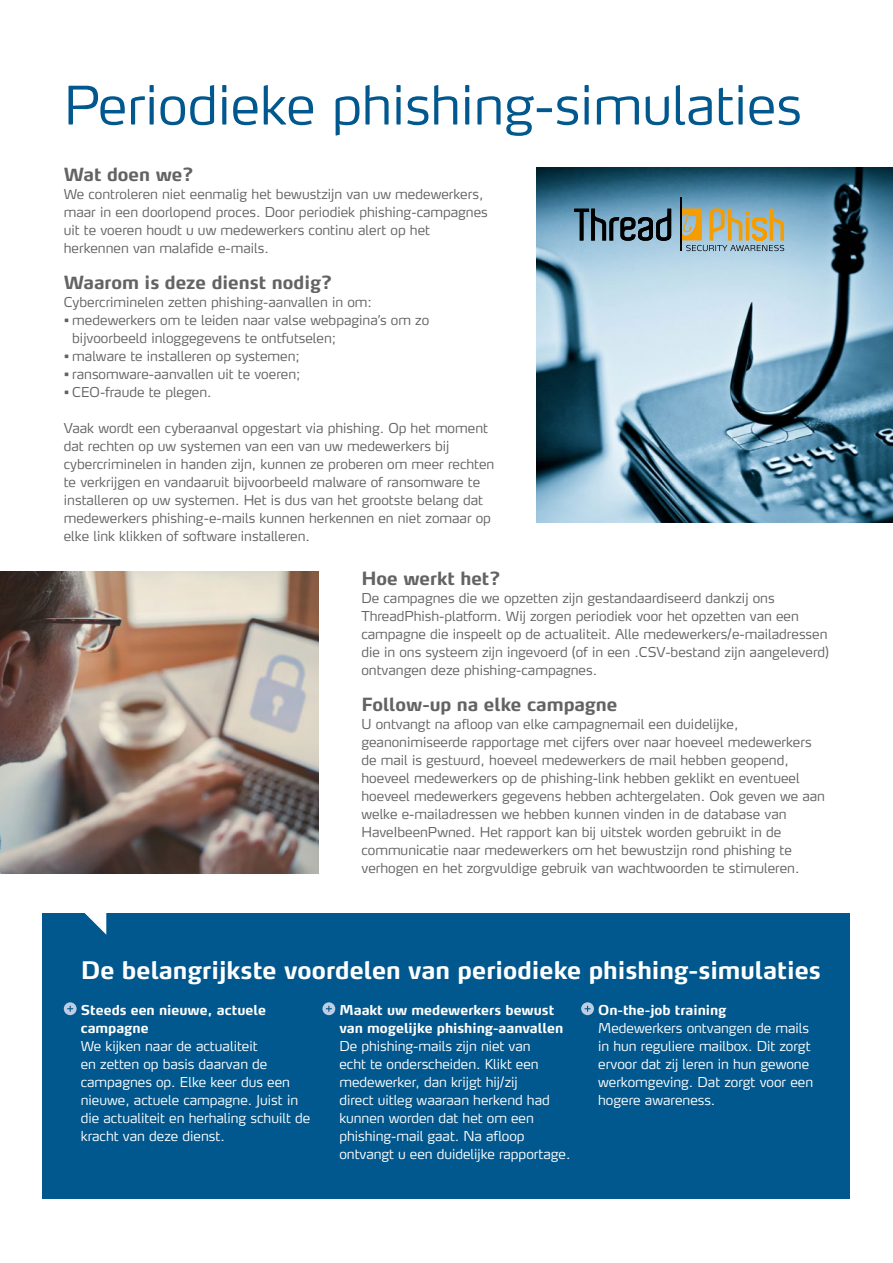
<style>
.page{position:relative;width:893px;height:1263px;background:#fff}
.page>*{position:absolute;margin:0;border:0;box-sizing:border-box;transform-origin:0 0}
.t1{font:300 52.5px "Max";color:#00588e}
.t2{font:700 24px "Max";color:#fff}
.t3{font:700 18px "Max";color:#646363}
.t4{font:300 13.5px/18px "Max";color:#646363}
.t5{font:300 13.5px/18px "Max";color:#fff}
.t6{font:700 13.5px/18px "Max";color:#fff}
</style>
<div class="page">
<div style="left:43px;top:913px;width:807px;height:286px;background:#00588e"></div>
<svg style="left:84px;top:913px;width:22px;height:22px"></svg>
<svg style="left:64px;top:1002px;width:13px;height:13px"></svg>
<svg style="left:322px;top:1002px;width:13px;height:13px"></svg>
<svg style="left:581px;top:1002px;width:13px;height:13px"></svg>
<img style="left:0;top:571px;width:319px;height:302px">
<img style="left:537px;top:167px;width:356px;height:356px">
<hr style="left:680px;top:198px;width:1px;height:53px;background:#000">
<svg style="left:574px;top:209px;width:97px;height:32px;background:#526d7e"></svg>
<svg style="left:681px;top:208px;width:103px;height:43px;background:#aeac8b"></svg>
<h1 class="t1" style="left:64px;top:73px;width:739px">Periodieke phishing-simulaties</h1>
<h3 class="t3" style="left:64px;top:163px;width:131px">Wat doen we?</h3>
<p class="t4" style="left:64px;top:185px;width:426px">We controleren niet eenmalig het bewustzijn van uw medewerkers, maar in een doorlopend proces. Door periodiek phishing-campagnes uit te voeren houdt u uw medewerkers continu alert op het herkennen van malafide e-mails.</p>
<h3 class="t3" style="left:64px;top:271px;width:270px">Waarom is deze dienst nodig?</h3>
<p class="t4" style="left:64px;top:293px;width:310px">Cybercriminelen zetten phishing-aanvallen in om:</p>
<p class="t4" style="left:72px;top:311px;width:358px;text-indent:-9px">• medewerkers om te leiden naar valse webpagina’s om zo bijvoorbeeld inloggegevens te ontfutselen;</p>
<p class="t4" style="left:64px;top:347px;width:238px">• malware te installeren op systemen;</p>
<p class="t4" style="left:64px;top:365px;width:238px">• ransomware-aanvallen uit te voeren;</p>
<p class="t4" style="left:64px;top:383px;width:149px">• CEO-fraude te plegen.</p>
<p class="t4" style="left:64px;top:419px;width:432px">Vaak wordt een cyberaanval opgestart via phishing. Op het moment dat rechten op uw systemen van een van uw medewerkers bij cybercriminelen in handen zijn, kunnen ze proberen om meer rechten te verkrijgen en vandaaruit bijvoorbeeld malware of ransomware te installeren op uw systemen. Het is dus van het grootste belang dat medewerkers phishing-e-mails kunnen herkennen en niet zomaar op elke link klikken of software installeren.</p>
<h3 class="t3" style="left:361px;top:567px;width:141px">Hoe werkt het?</h3>
<p class="t4" style="left:361px;top:589px;width:469px">De campagnes die we opzetten zijn gestandaardiseerd dankzij ons ThreadPhish-platform. Wij zorgen periodiek voor het opzetten van een campagne die inspeelt op de actualiteit. Alle medewerkers/e-mailadressen die in ons systeem zijn ingevoerd (of in een .CSV-bestand zijn aangeleverd) ontvangen deze phishing-campagnes.</p>
<h3 class="t3" style="left:361px;top:693px;width:258px">Follow-up na elke campagne</h3>
<p class="t4" style="left:361px;top:715px;width:465px">U ontvangt na afloop van elke campagnemail een duidelijke, geanonimiseerde rapportage met cijfers over naar hoeveel medewerkers de mail is gestuurd, hoeveel medewerkers de mail hebben geopend, hoeveel medewerkers op de phishing-link hebben geklikt en eventueel hoeveel medewerkers gegevens hebben achtergelaten. Ook geven we aan welke e-mailadressen we hebben kunnen vinden in de database van HaveIbeenPwned. Het rapport kan bij uitstek worden gebruikt in de communicatie naar medewerkers om het bewustzijn rond phishing te verhogen en het zorgvuldige gebruik van wachtwoorden te stimuleren.</p>
<h2 class="t2" style="left:81px;top:955px;width:741px">De belangrijkste voordelen van periodieke phishing-simulaties</h2>
<p class="t6" style="left:81px;top:1001px;width:187px">Steeds een nieuwe, actuele campagne</p>
<p class="t5" style="left:81px;top:1037px;width:231px">We kijken naar de actualiteit<br>en zetten op basis daarvan de campagnes op. Elke keer dus een nieuwe, actuele campagne. Juist in die actualiteit en herhaling schuilt de kracht van deze dienst.</p>
<p class="t6" style="left:339px;top:1001px;width:225px">Maakt uw medewerkers bewust van mogelijke phishing-aanvallen</p>
<p class="t5" style="left:339px;top:1037px;width:233px">De phishing-mails zijn niet van<br>echt te onderscheiden. Klikt een medewerker, dan krijgt hij/zij<br>direct uitleg waaraan herkend had kunnen worden dat het om een phishing-mail gaat. Na afloop ontvangt u een duidelijke rapportage.</p>
<p class="t6" style="left:598px;top:1001px;width:130px">On-the-job training</p>
<p class="t5" style="left:598px;top:1019px;width:216px">Medewerkers ontvangen de mails in hun reguliere mailbox. Dit zorgt ervoor dat zij leren in hun gewone werkomgeving. Dat zorgt voor een hogere awareness.</p>
</div>
